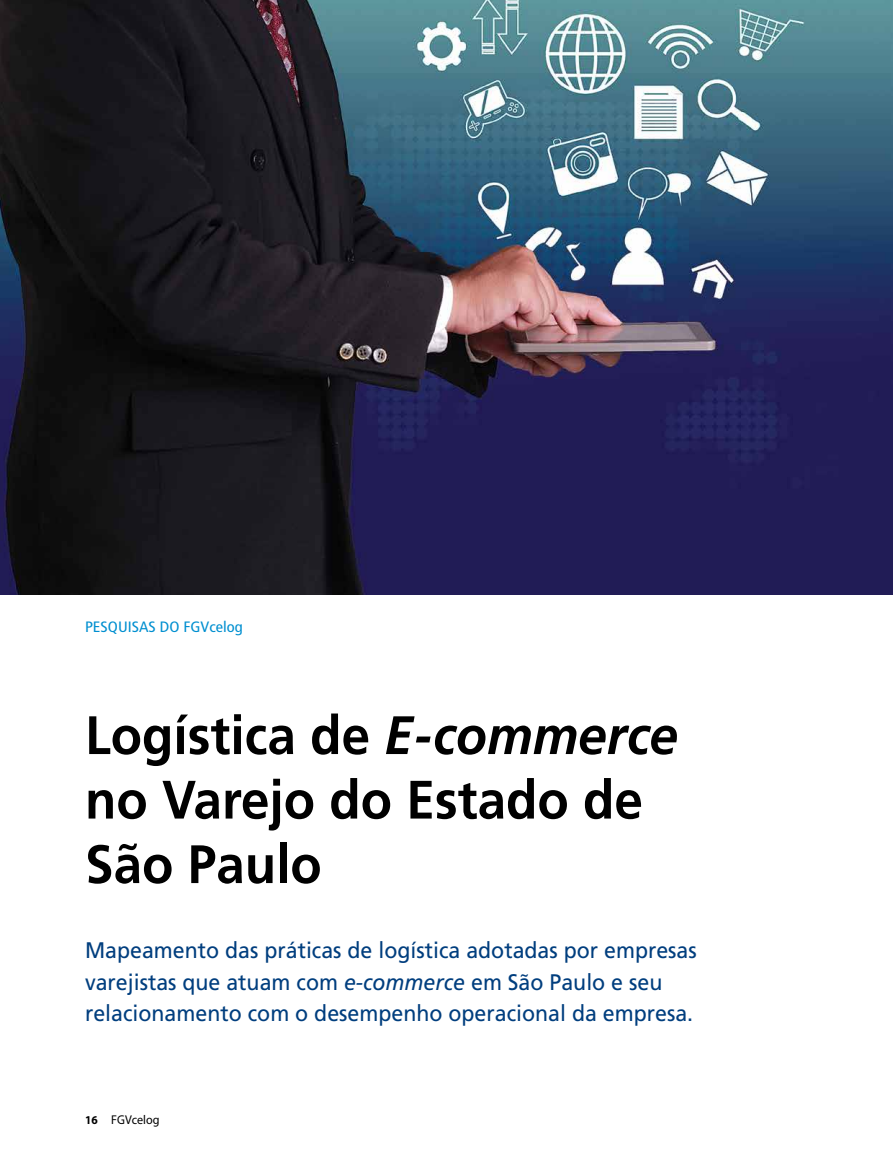
<style>
.page{position:relative;width:893px;height:1170px;background:#fff}
.page>*{position:absolute;margin:0;border:0;box-sizing:border-box;transform-origin:0 0}
.t1{font:700 54px/64.5px "Frutiger LT Std";color:#000;scale:.95 1}
.t2{font:22.5px/31.5px "Frutiger LT Std";color:#003e7e;scale:.95 1}
.t3{font:condensed 15px "Frutiger LT Std";color:#008fd0;scale:1.1 1}
.t4{font:12.75px "Myriad Pro";color:#000;scale:.95 1}
.s1{font-style:italic}
.s2{font-weight:700;font-size:12px}
</style>
<div class="page">
<img style="left:0;top:0;width:893px;height:594px">
<p class="t3" style="left:85px;top:618px;width:145px">PESQUISAS DO FGVcelog</p>
<h1 class="t1" style="left:85px;top:703px;width:626px">Logística de <span class="s1">E-commerce </span>no Varejo do Estado de<br>São Paulo</h1>
<p class="t2" style="left:85px;top:934px;width:645px">Mapeamento das práticas de logística adotadas por empresas varejistas que atuam com <span class="s1">e-commerce</span> em São Paulo e seu relacionamento com o desempenho operacional da empresa.</p>
<p class="t4" style="left:85px;top:1111px;width:80px"><span class="s2">16</span> FGVcelog</p>
</div>
